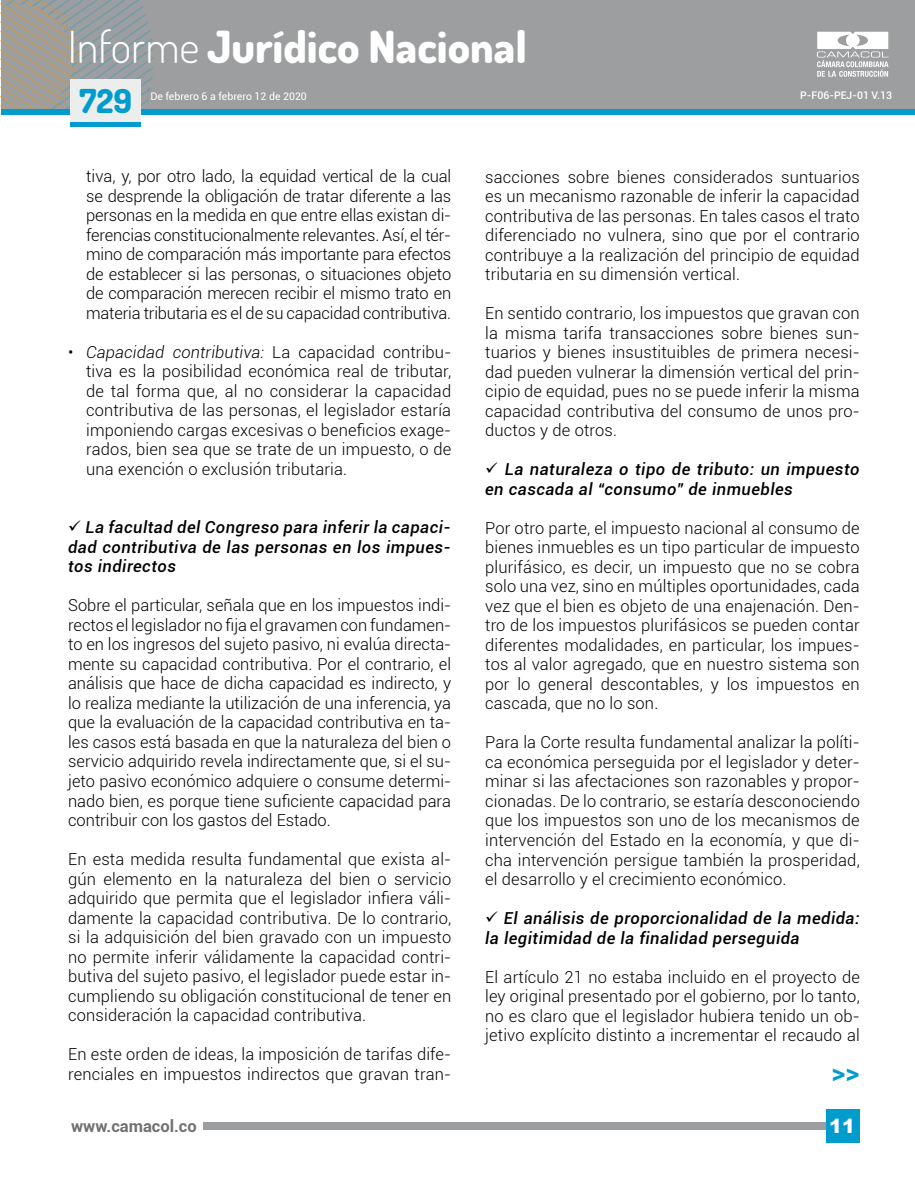
<style>
.page{position:relative;width:915px;height:1191px;background:#fff}
.page>*{position:absolute;margin:0;border:0;box-sizing:border-box;transform-origin:0 0}
.t1{font:800 44.25px "Dosis";color:#fff}
.t2{font:800 33px "Dosis";color:#009cce}
.t3{font:700 27px "Roboto";color:#009cce}
.t4{font:900 19.5px "Arial";color:#fff}
.t5{font:900 19.5px "Roboto";color:#fff}
.t6{font:300 16.5px/19.5px "Roboto";letter-spacing:.01em;color:#000;text-align:justify}
.t7{font:italic 500 16.5px/19.5px "Roboto";letter-spacing:.03em;color:#000}
.t8{font:700 16.5px "Roboto";color:#707172}
.t9{font:10.5px "Roboto";color:#fff}
.t10{font:500 10.5px "Roboto";color:#fff}
.s1{font-weight:300}
.s2{font-style:italic}
</style>
<div class="page">
<div style="left:203px;top:1122px;width:655px;height:7px;background:#9c9e9f"></div>
<div style="left:825px;top:1109px;width:33px;height:34px;background:#009cce"></div>
<div style="left:1px;top:0;width:913px;height:108px;background:#9c9e9f"></div>
<div style="left:1px;top:109px;width:913px;height:5px;background:#009cce"></div>
<svg style="left:1px;top:0;width:158px;height:109px"></svg>
<svg style="left:817px;top:32px;width:71px;height:45px"></svg>
<div style="left:70px;top:122px;width:70px;height:5px;background:#009cce"></div>
<div style="left:70px;top:79px;width:70px;height:43px;background:#eceded"></div>
<h1 class="t1" style="left:68px;top:18px;width:460px"><span class="s1">Informe</span> Jurídico Nacional</h1>
<h2 class="t2" style="left:79px;top:80px;width:54px">729</h2>
<p class="t9" style="left:150px;top:89px;width:158px">De febrero 6 a febrero 12 de 2020</p>
<p class="t10" style="left:800px;top:87px;width:93px">P-F06-PEJ-01 V.13</p>
<p class="t6" style="left:86px;top:166px;width:366px">tiva, y, por otro lado, la equidad vertical de la cual se desprende la obligación de tratar diferente a las personas en la medida en que entre ellas existan di&shy;ferencias constitucionalmente relevantes. Así, el tér&shy;mino de comparación más importante para efectos de establecer si las personas, o situaciones objeto de comparación merecen recibir el mismo trato en materia tributaria es el de su capacidad contributiva.</p>
<p class="t6" style="left:86px;top:342px;width:366px;text-indent:-18px">• <span class="s2">Capacidad contributiva:</span> La capacidad contribu&shy;tiva es la posibilidad económica real de tributar, de tal forma que, al no considerar la capacidad contributiva de las personas, el legislador estaría imponiendo cargas excesivas o beneficios exage&shy;rados, bien sea que se trate de un impuesto, o de una exención o exclusión tributaria.</p>
<p class="t7" style="left:68px;top:517px;width:384px;text-align:justify">✓ La facultad del Congreso para inferir la capaci&shy;dad contributiva de las personas en los impues&shy;tos indirectos</p>
<p class="t6" style="left:68px;top:595px;width:384px">Sobre el particular, señala que en los impuestos indi&shy;rectos el legislador no fija el gravamen con fundamen&shy;to en los ingresos del sujeto pasivo, ni evalúa directa&shy;mente su capacidad contributiva. Por el contrario, el análisis que hace de dicha capacidad es indirecto, y lo realiza mediante la utilización de una inferencia, ya que la evaluación de la capacidad contributiva en ta&shy;les casos está basada en que la naturaleza del bien o servicio adquirido revela indirectamente que, si el su&shy;jeto pasivo económico adquiere o consume determi&shy;nado bien, es porque tiene suficiente capacidad para contribuir con los gastos del Estado.</p>
<p class="t6" style="left:68px;top:849px;width:384px">En esta medida resulta fundamental que exista al&shy;gún elemento en la naturaleza del bien o servicio adquirido que permita que el legislador infiera váli&shy;damente la capacidad contributiva. De lo contrario, si la adquisición del bien gravado con un impuesto no permite inferir válidamente la capacidad contri&shy;butiva del sujeto pasivo, el legislador puede estar in&shy;cumpliendo su obligación constitucional de tener en consideración la capacidad contributiva.</p>
<p class="t6" style="left:68px;top:1044px;width:384px">En este orden de ideas, la imposición de tarifas dife&shy;renciales en impuestos indirectos que gravan tran-</p>
<p class="t6" style="left:485px;top:166px;width:376px">sacciones sobre bienes considerados suntuarios es un mecanismo razonable de inferir la capacidad contributiva de las personas. En tales casos el trato diferenciado no vulnera, sino que por el contrario contribuye a la realización del principio de equidad tributaria en su dimensión vertical.</p>
<p class="t6" style="left:485px;top:303px;width:376px">En sentido contrario, los impuestos que gravan con la misma tarifa transacciones sobre bienes sun&shy;tuarios y bienes insustituibles de primera necesi&shy;dad pueden vulnerar la dimensión vertical del prin&shy;cipio de equidad, pues no se puede inferir la misma capacidad contributiva del consumo de unos pro&shy;ductos y de otros.</p>
<p class="t7" style="left:485px;top:459px;width:375px">✓ La naturaleza o tipo de tributo: un impuesto en cascada al “consumo” de inmuebles</p>
<p class="t6" style="left:485px;top:517px;width:376px">Por otro parte, el impuesto nacional al consumo de bienes inmuebles es un tipo particular de impuesto plurifásico, es decir, un impuesto que no se cobra solo una vez, sino en múltiples oportunidades, cada vez que el bien es objeto de una enajenación. Den&shy;tro de los impuestos plurifásicos se pueden contar diferentes modalidades, en particular, los impues&shy;tos al valor agregado, que en nuestro sistema son por lo general descontables, y los impuestos en cascada, que no lo son.</p>
<p class="t6" style="left:485px;top:732px;width:376px">Para la Corte resulta fundamental analizar la políti&shy;ca económica perseguida por el legislador y deter&shy;minar si las afectaciones son razonables y propor&shy;cionadas. De lo contrario, se estaría desconociendo que los impuestos son uno de los mecanismos de intervención del Estado en la economía, y que di&shy;cha intervención persigue también la prosperidad, el desarrollo y el crecimiento económico.</p>
<p class="t7" style="left:485px;top:907px;width:376px">✓ El análisis de proporcionalidad de la medida: la legitimidad de la finalidad perseguida</p>
<p class="t6" style="left:485px;top:966px;width:376px">El artículo 21 no estaba incluido en el proyecto de ley original presentado por el gobierno, por lo tanto, no es claro que el legislador hubiera tenido un ob&shy;jetivo explícito distinto a incrementar el recaudo al</p>
<h3 class="t3" style="left:831px;top:1052px;width:30px">&gt;&gt;</h3>
<p class="t4" style="left:828px;top:1111px;width:28px">11</p>
<p class="t8" style="left:71px;top:1114px;width:127px">www.camacol.co</p>
<p class="t5" style="left:836px;top:1114px;width:13px">1</p>
</div>
